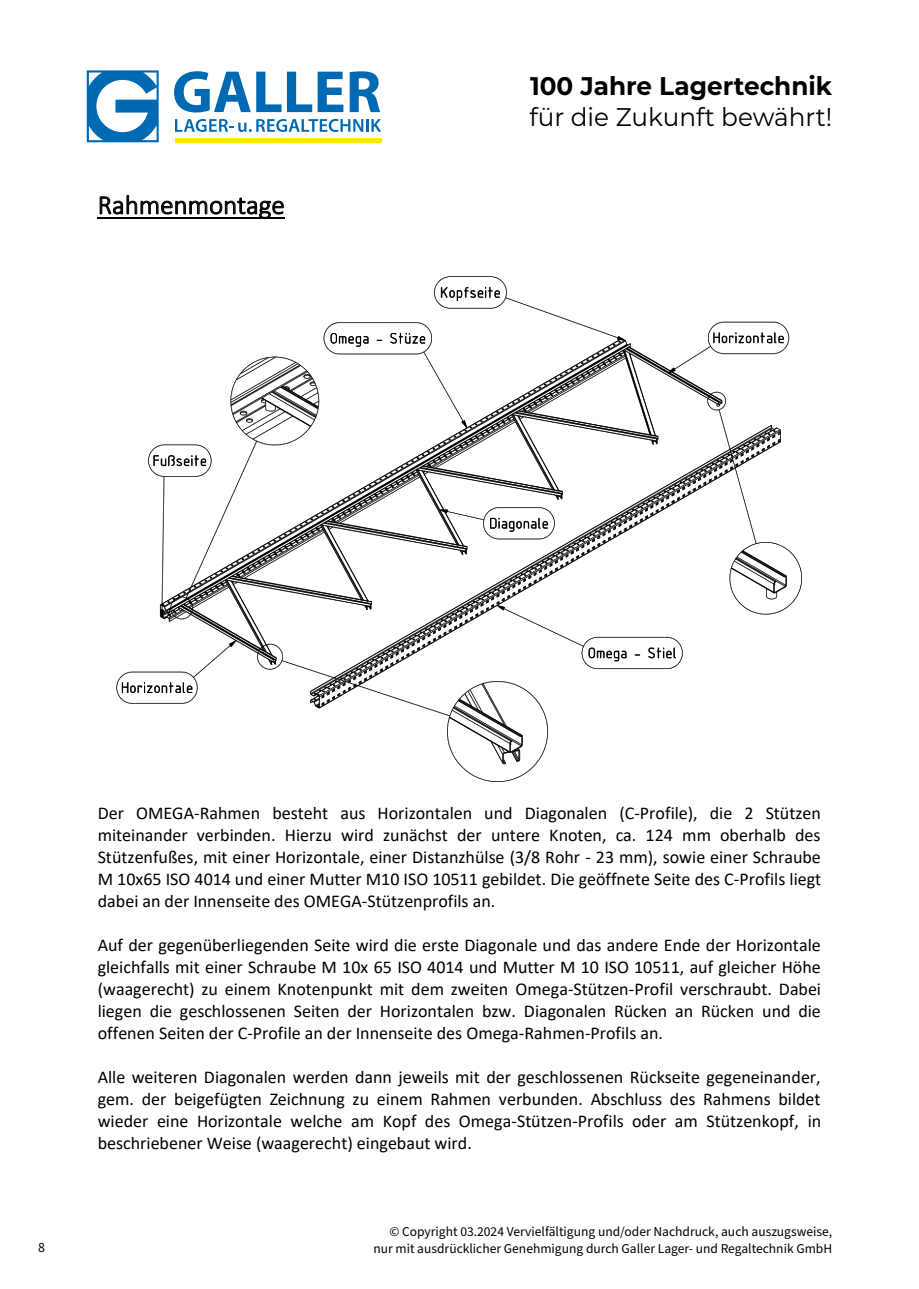
<style>
.page{position:relative;width:919px;height:1289px;background:#fff}
.page>*{position:absolute;margin:0;border:0;box-sizing:border-box;transform-origin:0 0}
.t1{font:300 27px "Calibri";color:#000}
.t2{font:25.5px "Montserrat";color:#000}
.t3{font:700 25.5px "Montserrat";color:#000}
.t4{font:18px/21.9px "Calibri";color:#000;text-align:justify}
.t5{font:14.25px "Source Sans Pro";color:#000}
.t6{font:13.5px "Source Sans Pro";color:#000}
</style>
<div class="page">
<hr style="left:98px;top:217px;width:187px;height:2px;background:#000">
<img style="left:117px;top:276px;width:684px;height:505px">
<svg style="left:175px;top:119px;width:206px;height:13px"></svg>
<svg style="left:174px;top:71px;width:107px;height:41px"></svg>
<svg style="left:287px;top:72px;width:56px;height:40px"></svg>
<svg style="left:349px;top:71px;width:31px;height:41px"></svg>
<hr style="left:175px;top:138px;width:206px;height:4px;background:#ffe500">
<svg style="left:87px;top:70px;width:72px;height:72px"></svg>
<h1 class="t1" style="left:98px;top:188px;width:189px">Rahmenmontage</h1>
<h2 class="t3" style="left:530px;top:68px;width:303px">100 Jahre Lagertechnik</h2>
<h2 class="t2" style="left:529px;top:99px;width:304px">für die Zukunft bewährt!</h2>
<p class="t4" style="left:98px;top:801px;width:725px">Der OMEGA-Rahmen besteht aus Horizontalen und Diagonalen (C-Profile), die 2 Stützen miteinander verbinden. Hierzu wird zunächst der untere Knoten, ca. 124 mm oberhalb des Stützenfußes, mit einer Horizontale, einer Distanzhülse (3/8 Rohr - 23 mm), sowie einer Schraube M 10x65 ISO 4014 und einer Mutter M10 ISO 10511 gebildet. Die geöffnete Seite des C-Profils liegt dabei an der Innenseite des OMEGA-Stützenprofils an.</p>
<p class="t4" style="left:98px;top:933px;width:724px">Auf der gegenüberliegenden Seite wird die erste Diagonale und das andere Ende der Horizontale gleichfalls mit einer Schraube M 10x 65 ISO 4014 und Mutter M 10 ISO 10511, auf gleicher Höhe (waagerecht) zu einem Knotenpunkt mit dem zweiten Omega-Stützen-Profil verschraubt. Dabei liegen die geschlossenen Seiten der Horizontalen bzw. Diagonalen Rücken an Rücken und die offenen Seiten der C-Profile an der Innenseite des Omega-Rahmen-Profils an.</p>
<p class="t4" style="left:98px;top:1065px;width:725px">Alle weiteren Diagonalen werden dann jeweils mit der geschlossenen Rückseite gegeneinander, gem. der beigefügten Zeichnung zu einem Rahmen verbunden. Abschluss des Rahmens bildet wieder eine Horizontale welche am Kopf des Omega-Stützen-Profils oder am Stützenkopf, in beschriebener Weise (waagerecht) eingebaut wird.</p>
<p class="t6" style="left:389px;top:1222px;width:444px">© Copyright 03.2024 Vervielfältigung und/oder Nachdruck, auch auszugsweise,</p>
<p class="t5" style="left:38px;top:1237px;width:8px">8</p>
<p class="t6" style="left:373px;top:1238px;width:460px">nur mit ausdrücklicher Genehmigung durch Galler Lager- und Regaltechnik GmbH</p>
</div>
